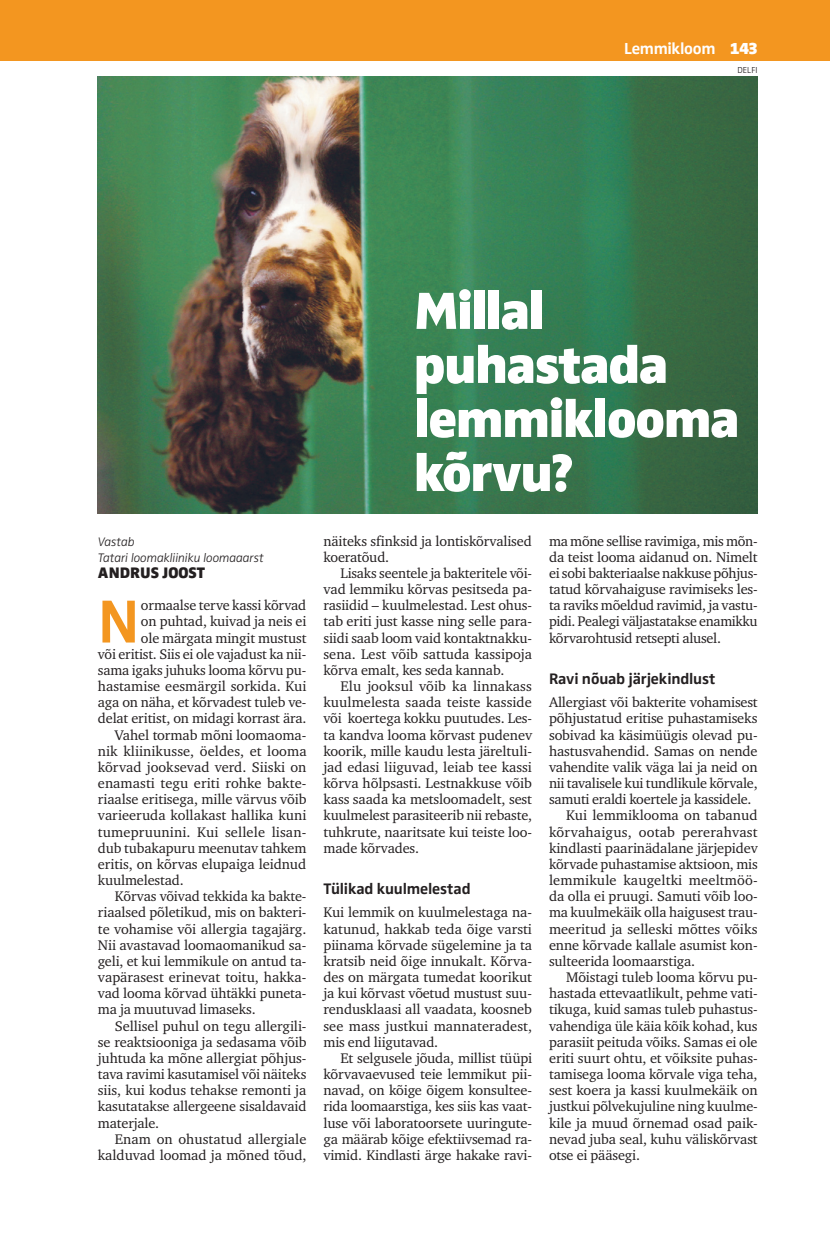
<style>
.page{position:relative;width:830px;height:1234px;background:#fff}
.page>*{position:absolute;margin:0;border:0;box-sizing:border-box;transform-origin:0 0}
.t1{font:700 62.7px "Zwo Pro";color:#f39620}
.t2{font:900 54px/54px "Zwo Pro";letter-spacing:-.035em;color:#fff}
.t3{font:700 16.5px "Zwo Pro";letter-spacing:-.02em;color:#fff}
.t4{font:700 15.75px "Zwo Pro";letter-spacing:-.01em;color:#231f20}
.t5{font:900 15.75px "Zwo Pro";color:#231f20}
.t6{font:14.25px/16.2px "Charter ITC";letter-spacing:-.01em;color:#231f20;text-align:justify}
.t7{font:14.25px "Charter ITC";letter-spacing:.01em;color:#231f20}
.t8{font:14.25px "Charter ITC";letter-spacing:.015em;color:#231f20}
.t9{font:italic 300 12.75px/16.2px "Zwo Pro";letter-spacing:-.01em;color:#231f20}
.t10{font:300 9px "Zwo Pro";color:#231f20}
.s1{font-weight:900}
</style>
<div class="page">
<div style="left:0;top:0;width:829px;height:60px;background:#f39620"></div>
<img style="left:98px;top:77px;width:659px;height:436px">
<p class="t3" style="left:623px;top:39px;width:135px">Lemmikloom <span class="s1">143</span></p>
<p class="t10" style="left:737px;top:65px;width:22px">DELFI</p>
<h2 class="t2" style="left:413px;top:284px;width:327px">Millal puhastada lemmiklooma kõrvu?</h2>
<p class="t9" style="left:98px;top:533px;width:167px">Vastab<br>Tatari loomakliiniku loomaaarst</p>
<p class="t5" style="left:98px;top:563px;width:109px">Andrus Joost</p>
<h1 class="t1" style="left:98px;top:584px;width:43px">N</h1>
<p class="t6" style="left:141px;top:597px;width:167px">ormaalse terve kassi kõrvad</p>
<p class="t6" style="left:141px;top:613px;width:167px">on puhtad, kuivad ja neis ei</p>
<p class="t6" style="left:141px;top:629px;width:167px">ole märgata mingit mustust</p>
<p class="t6" style="left:98px;top:645px;width:210px">või eritist. Siis ei ole vajadust ka nii-</p>
<p class="t6" style="left:98px;top:661px;width:210px">sama igaks juhuks looma kõrvu pu-</p>
<p class="t6" style="left:98px;top:678px;width:210px">hastamise eesmärgil sorkida. Kui</p>
<p class="t6" style="left:98px;top:694px;width:210px">aga on näha, et kõrvadest tuleb ve-</p>
<p class="t6" style="left:98px;top:710px;width:210px">delat eritist, on midagi korrast ära.</p>
<p class="t6" style="left:115px;top:726px;width:193px">Vahel tormab mõni loomaoma-</p>
<p class="t6" style="left:98px;top:742px;width:210px">nik kliinikusse, öeldes, et looma</p>
<p class="t6" style="left:98px;top:758px;width:210px">kõrvad jooksevad verd. Siiski on</p>
<p class="t6" style="left:98px;top:774px;width:210px">enamasti tegu eriti rohke bakte-</p>
<p class="t6" style="left:98px;top:791px;width:210px">riaalse eritisega, mille värvus võib</p>
<p class="t6" style="left:98px;top:807px;width:210px">varieeruda kollakast hallika kuni</p>
<p class="t7" style="left:98px;top:822px;width:210px">tumepruunini. Kui sellele lisan-</p>
<p class="t6" style="left:98px;top:839px;width:210px">dub tubakapuru meenutav tahkem</p>
<p class="t6" style="left:98px;top:855px;width:210px">eritis, on kõrvas elupaiga leidnud</p>
<p class="t6" style="left:98px;top:871px;width:87px">kuulmelestad.</p>
<p class="t6" style="left:115px;top:888px;width:193px">Kõrvas võivad tekkida ka bakte-</p>
<p class="t6" style="left:98px;top:904px;width:210px">riaalsed põletikud, mis on bakteri-</p>
<p class="t6" style="left:98px;top:920px;width:210px">te vohamise või allergia tagajärg.</p>
<p class="t6" style="left:98px;top:936px;width:210px">Nii avastavad loomaomanikud sa-</p>
<p class="t6" style="left:98px;top:952px;width:210px">geli, et kui lemmikule on antud ta-</p>
<p class="t6" style="left:98px;top:968px;width:210px">vapärasest erinevat toitu, hakka-</p>
<p class="t6" style="left:98px;top:985px;width:210px">vad looma kõrvad ühtäkki puneta-</p>
<p class="t6" style="left:98px;top:1001px;width:159px">ma ja muutuvad limaseks.</p>
<p class="t6" style="left:115px;top:1017px;width:193px">Sellisel puhul on tegu allergili-</p>
<p class="t6" style="left:98px;top:1033px;width:210px">se reaktsiooniga ja sedasama võib</p>
<p class="t6" style="left:98px;top:1049px;width:210px">juhtuda ka mõne allergiat põhjus-</p>
<p class="t6" style="left:98px;top:1065px;width:210px">tava ravimi kasutamisel või näiteks</p>
<p class="t6" style="left:98px;top:1081px;width:210px">siis, kui kodus tehakse remonti ja</p>
<p class="t6" style="left:98px;top:1098px;width:210px">kasutatakse allergeene sisaldavaid</p>
<p class="t6" style="left:98px;top:1114px;width:63px">materjale.</p>
<p class="t6" style="left:115px;top:1130px;width:193px">Enam on ohustatud allergiale</p>
<p class="t6" style="left:98px;top:1146px;width:210px">kalduvad loomad ja mõned tõud,</p>
<p class="t6" style="left:323px;top:532px;width:210px">näiteks sfinksid ja lontiskõrvalised koeratõud.</p>
<p class="t6" style="left:323px;top:564px;width:210px;text-indent:17px">Lisaks seentele ja bakteritele või&shy;vad lemmiku kõrvas pesitseda pa&shy;rasiidid – kuulmelestad. Lest ohus&shy;tab eriti just kasse ning selle para&shy;siidi saab loom vaid kontaktnakku&shy;sena. Lest võib sattuda kassipoja kõrva emalt, kes seda kannab.</p>
<p class="t6" style="left:323px;top:678px;width:210px;text-indent:17px">Elu jooksul võib ka linnakass kuulmelesta saada teiste kasside või koertega kokku puutudes. Les&shy;ta kandva looma kõrvast pudenev koorik, mille kaudu lesta järeltuli&shy;jad edasi liiguvad, leiab tee kassi kõrva hõlpsasti. Lestnakkuse võib kass saada ka metsloomadelt, sest kuulmelest parasiteerib nii rebaste, tuhkrute, naaritsate kui teiste loo&shy;made kõrvades.</p>
<p class="t4" style="left:323px;top:879px;width:149px">Tülikad kuulmelestad</p>
<p class="t6" style="left:323px;top:904px;width:210px">Kui lemmik on kuulmelestaga na&shy;katunud, hakkab teda õige varsti piinama kõrvade sügelemine ja ta kratsib neid õige innukalt. Kõrva&shy;des on märgata tumedat koorikut ja kui kõrvast võetud mustust suu&shy;rendusklaasi all vaadata, koosneb see mass justkui mannateradest, mis end liigutavad.</p>
<p class="t6" style="left:323px;top:1049px;width:210px;text-indent:17px">Et selgusele jõuda, millist tüüpi kõrvavaevused teie lemmikut pii&shy;navad, on kõige õigem konsultee&shy;rida loomaarstiga, kes siis kas vaat&shy;luse või laboratoorsete uuringute&shy;ga määrab kõige efektiivsemad ra&shy;vimid. Kindlasti ärge hakake ravi-</p>
<p class="t6" style="left:549px;top:532px;width:210px">ma mõne sellise ravimiga, mis mõn&shy;da teist looma aidanud on. Nimelt ei sobi bakteriaalse nakkuse põhjus&shy;tatud kõrvahaiguse ravimiseks les&shy;ta raviks mõeldud ravimid, ja vastu&shy;pidi. Pealegi väljastatakse enamikku kõrvarohtusid retsepti alusel.</p>
<p class="t4" style="left:549px;top:669px;width:168px">Ravi nõuab järjekindlust</p>
<p class="t6" style="left:549px;top:694px;width:210px">Allergiast või bakterite vohamisest</p>
<p class="t6" style="left:549px;top:710px;width:210px">põhjustatud eritise puhastamiseks</p>
<p class="t6" style="left:549px;top:726px;width:210px">sobivad ka käsimüügis olevad pu-</p>
<p class="t6" style="left:549px;top:742px;width:210px">hastusvahendid. Samas on nende</p>
<p class="t6" style="left:549px;top:758px;width:210px">vahendite valik väga lai ja neid on</p>
<p class="t6" style="left:549px;top:774px;width:210px">nii tavalisele kui tundlikule kõrvale,</p>
<p class="t6" style="left:549px;top:791px;width:204px">samuti eraldi koertele ja kassidele.</p>
<p class="t6" style="left:566px;top:807px;width:193px">Kui lemmiklooma on tabanud</p>
<p class="t8" style="left:549px;top:822px;width:210px">kõrvahaigus, ootab pererahvast</p>
<p class="t6" style="left:549px;top:839px;width:210px">kindlasti paarinädalane järjepidev</p>
<p class="t6" style="left:549px;top:855px;width:210px">kõrvade puhastamise aktsioon, mis</p>
<p class="t7" style="left:549px;top:871px;width:210px">lemmikule kaugeltki meeltmöö-</p>
<p class="t6" style="left:549px;top:888px;width:210px">da olla ei pruugi. Samuti võib loo-</p>
<p class="t6" style="left:549px;top:904px;width:210px">ma kuulmekäik olla haigusest trau-</p>
<p class="t6" style="left:549px;top:920px;width:210px">meeritud ja selleski mõttes võiks</p>
<p class="t6" style="left:549px;top:936px;width:210px">enne kõrvade kallale asumist kon-</p>
<p class="t6" style="left:549px;top:952px;width:148px">sulteerida loomaarstiga.</p>
<p class="t6" style="left:566px;top:968px;width:193px">Mõistagi tuleb looma kõrvu pu-</p>
<p class="t6" style="left:549px;top:985px;width:210px">hastada ettevaatlikult, pehme vati-</p>
<p class="t6" style="left:549px;top:1001px;width:210px">tikuga, kuid samas tuleb puhastus-</p>
<p class="t6" style="left:549px;top:1017px;width:210px">vahendiga üle käia kõik kohad, kus</p>
<p class="t6" style="left:549px;top:1033px;width:210px">parasiit peituda võiks. Samas ei ole</p>
<p class="t6" style="left:549px;top:1049px;width:210px">eriti suurt ohtu, et võiksite puhas-</p>
<p class="t6" style="left:549px;top:1065px;width:210px">tamisega looma kõrvale viga teha,</p>
<p class="t6" style="left:549px;top:1081px;width:210px">sest koera ja kassi kuulmekäik on</p>
<p class="t6" style="left:549px;top:1098px;width:210px">justkui põlvekujuline ning kuulme-</p>
<p class="t6" style="left:549px;top:1114px;width:210px">kile ja muud õrnemad osad paik-</p>
<p class="t6" style="left:549px;top:1130px;width:210px">nevad juba seal, kuhu väliskõrvast</p>
<p class="t6" style="left:549px;top:1146px;width:92px">otse ei pääsegi.</p>
</div>
